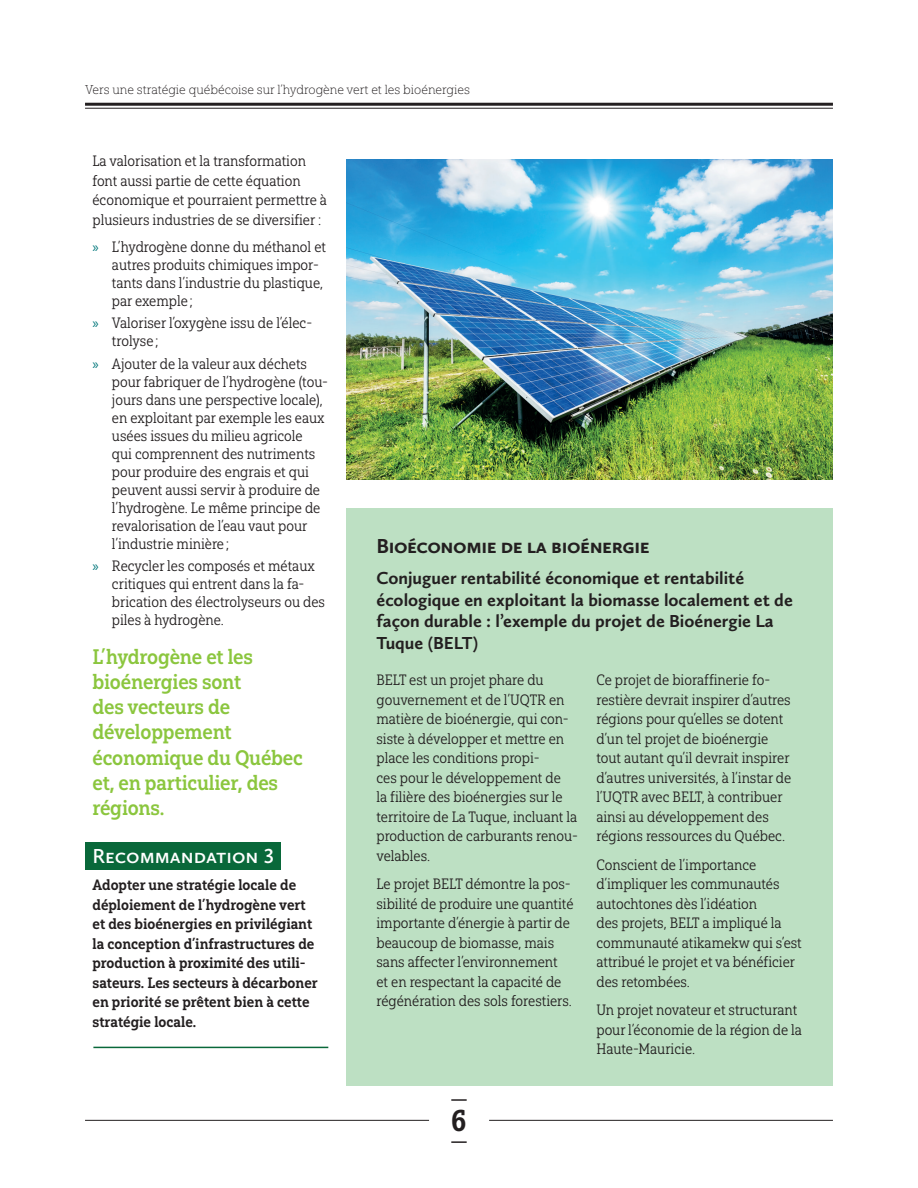
<style>
.page{position:relative;width:918px;height:1188px;background:#fff}
.page>*{position:absolute;margin:0;border:0;box-sizing:border-box;transform-origin:0 0}
.t1{font:30px "Yorkten Slab Con Bol";color:#231f20}
.t2{font:21px/25.2px "Yorkten Slab Con Dem";letter-spacing:-.01em;color:#8bc63e}
.t3{font:700 21px "Calluna Sans";letter-spacing:-.02em;color:#231f20}
.t4{font:600 21px "Calluna Sans";color:#fff}
.t5{font:700 18px/21.6px "Calluna Sans";letter-spacing:-.005em;color:#231f20}
.t6{font:15px/19.5px "Yorkten Slab Con Boo";color:#231f20}
.t7{font:15px/19.5px "Yorkten Slab Con Bol";color:#231f20}
.t8{font:12.75px "Yorkten Slab Nor Thi";color:#231f20}
.s1{font-family:"Myriad Pro";color:#00777b}
</style>
<div class="page">
<hr style="left:85px;top:1120px;width:344px;height:1px;background:#231f20">
<hr style="left:489px;top:1120px;width:344px;height:1px;background:#231f20">
<svg style="left:451px;top:1099px;width:16px;height:2px"></svg>
<svg style="left:451px;top:1141px;width:16px;height:2px"></svg>
<div style="left:86px;top:842px;width:195px;height:28px;background:#09683a"></div>
<div style="left:346px;top:508px;width:487px;height:578px;background:#bde0c3"></div>
<hr style="left:93px;top:1047px;width:235px;height:1px;background:#09683a">
<img style="left:347px;top:160px;width:486px;height:320px">
<hr style="left:85px;top:103px;width:748px;height:3px;background:#231f20">
<hr style="left:85px;top:108px;width:748px;height:1px;background:#231f20">
<p class="t8" style="left:85px;top:82px;width:387px">Vers une stratégie québécoise sur l’hydrogène vert et les bioénergies</p>
<p class="t6" style="left:92px;top:151px;width:236px">La valorisation et la transformation font aussi partie de cette équation économique et pourraient permettre à plusieurs industries de se diversifier :</p>
<p class="t6" style="left:112px;top:238px;width:216px;line-height:18px;text-indent:-20px"><span class="s1">»</span> L’hydrogène donne du méthanol et autres produits chimiques impor&shy;tants dans l’industrie du plastique, par exemple ;</p>
<p class="t6" style="left:112px;top:314px;width:202px;line-height:18px;text-indent:-20px"><span class="s1">»</span> Valoriser l’oxygène issu de l’élec&shy;trolyse ;</p>
<p class="t6" style="left:112px;top:355px;width:218px;line-height:18px;text-indent:-20px"><span class="s1">»</span> Ajouter de la valeur aux déchets pour fabriquer de l’hydrogène (tou&shy;jours dans une perspective locale), en exploitant par exemple les eaux usées issues du milieu agricole<br>qui comprennent des nutriments pour produire des engrais et qui peuvent aussi servir à produire de l’hydrogène. Le même principe de revalorisation de l’eau vaut pour l’industrie minière ;</p>
<p class="t6" style="left:112px;top:557px;width:215px;line-height:18px;text-indent:-20px"><span class="s1">»</span> Recycler les composés et métaux critiques qui entrent dans la fa&shy;brication des électrolyseurs ou des piles à hydrogène.</p>
<h2 class="t2" style="left:92px;top:644px;width:212px">L’hydrogène et les bioénergies sont<br>des vecteurs de développement économique du Québec et, en particulier, des régions.</h2>
<h2 class="t4" style="left:92px;top:843px;width:183px">Recommandation 3</h2>
<p class="t7" style="left:92px;top:875px;width:227px">Adopter une stratégie locale de déploiement de l’hydrogène vert et des bioénergies en privilégiant la conception d’infrastructures de production à proximité des utili&shy;sateurs. Les secteurs à décarboner en priorité se prêtent bien à cette stratégie locale.</p>
<h2 class="t3" style="left:376px;top:533px;width:275px">Bioéconomie de la bioénergie</h2>
<p class="t5" style="left:376px;top:567px;width:418px">Conjuguer rentabilité économique et rentabilité écologique en exploitant la biomasse localement et de façon durable : l’exemple du projet de Bioénergie La Tuque (BELT)</p>
<p class="t6" style="left:376px;top:671px;width:203px">BELT est un projet phare du gouvernement et de l’UQTR en matière de bioénergie, qui con&shy;siste à développer et mettre en place les conditions propi-<br>ces pour le développement de<br>la filière des bioénergies sur le territoire de La Tuque, incluant la production de carburants renou&shy;velables.</p>
<p class="t6" style="left:376px;top:875px;width:198px">Le projet BELT démontre la pos&shy;sibilité de produire une quantité importante d’énergie à partir de beaucoup de biomasse, mais sans affecter l’environnement<br>et en respectant la capacité de régénération des sols forestiers.</p>
<p class="t6" style="left:596px;top:671px;width:196px">Ce projet de bioraffinerie fo&shy;restière devrait inspirer d’autres régions pour qu’elles se dotent d’un tel projet de bioénergie tout autant qu’il devrait inspirer d’autres universités, à l’instar de l’UQTR avec BELT, à contribuer ainsi au développement des régions ressources du Québec.</p>
<p class="t6" style="left:596px;top:855px;width:207px">Conscient de l’importance d’impliquer les communautés autochtones dès l’idéation<br>des projets, BELT a impliqué la communauté atikamekw qui s’est attribué le projet et va bénéficier des retombées.</p>
<p class="t6" style="left:596px;top:1001px;width:207px">Un projet novateur et structurant pour l’économie de la région de la<br>Haute-Mauricie.</p>
<h1 class="t1" style="left:451px;top:1102px;width:17px">6</h1>
</div>
